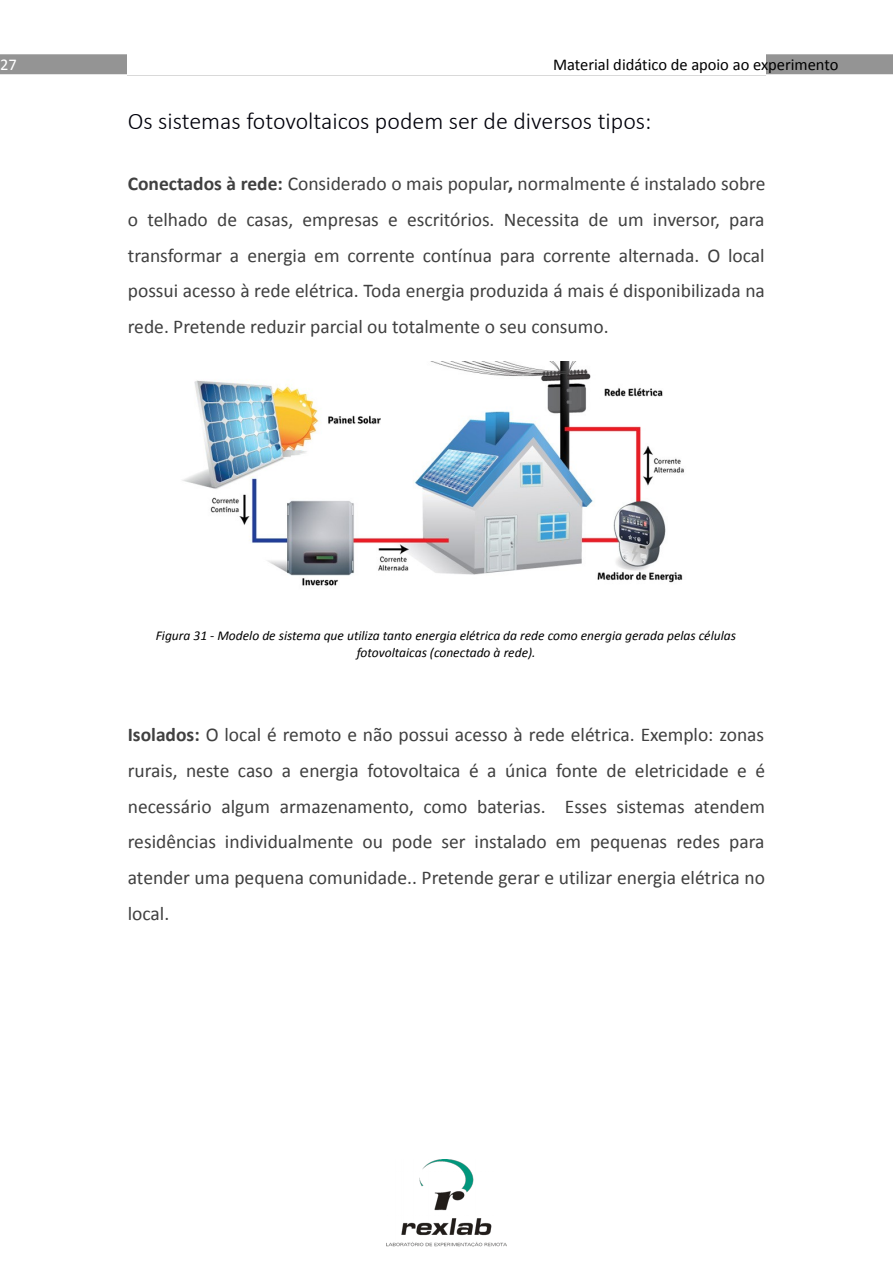
<style>
.page{position:relative;width:893px;height:1263px;background:#fff}
.page>*{position:absolute;margin:0;border:0;box-sizing:border-box;transform-origin:0 0}
.t1{font:300 24px "Calibri";color:#00000a}
.t2{font:19.5px/35.5px "Calibri";color:#404040;text-align:justify}
.t3{font:16.5px "Calibri";color:#000}
.t4{font:16.5px "Calibri";color:#fff}
.t5{font:italic 13.5px/16.5px "Calibri";color:#000;text-align:center}
.s1{font-weight:700}
</style>
<div class="page">
<div style="left:0;top:54px;width:892px;height:20px;background:#949494"></div>
<div style="left:128px;top:53px;width:637px;height:1193px;background:#fff"></div>
<img style="left:182px;top:362px;width:502px;height:224px">
<img style="left:386px;top:1159px;width:121px;height:87px">
<hr style="left:128px;top:75px;width:637px;height:1px;background:#d9d9d9">
<p class="t4" style="left:0;top:54px;width:18px">27</p>
<p class="t3" style="left:553px;top:54px;width:287px">Material didático de apoio ao experimento</p>
<p class="t1" style="left:128px;top:106px;width:525px">Os sistemas fotovoltaicos podem ser de diversos tipos:</p>
<p class="t2" style="left:128px;top:166px;width:639px"><span class="s1">Conectados à rede:</span> Considerado o mais popular<span class="s1">,</span> normalmente é instalado sobre o telhado de casas, empresas e escritórios. Necessita de um inversor, para transformar a energia em corrente contínua para corrente alternada. O local possui acesso à rede elétrica. Toda energia produzida á mais é disponibilizada na rede. Pretende reduzir parcial ou totalmente o seu consumo.</p>
<p class="t5" style="left:156px;top:627px;width:581px">Figura 31 - Modelo de sistema que utiliza tanto energia elétrica da rede como energia gerada pelas células fotovoltaicas (conectado à rede).</p>
<p class="t2" style="left:128px;top:717px;width:638px"><span class="s1">Isolados:</span> O local é remoto e não possui acesso à rede elétrica. Exemplo: zonas rurais, neste caso a energia fotovoltaica é a única fonte de eletricidade e é necessário algum armazenamento, como baterias. Esses sistemas atendem residências individualmente ou pode ser instalado em pequenas redes para atender uma pequena comunidade.. Pretende gerar e utilizar energia elétrica no local.</p>
</div>
